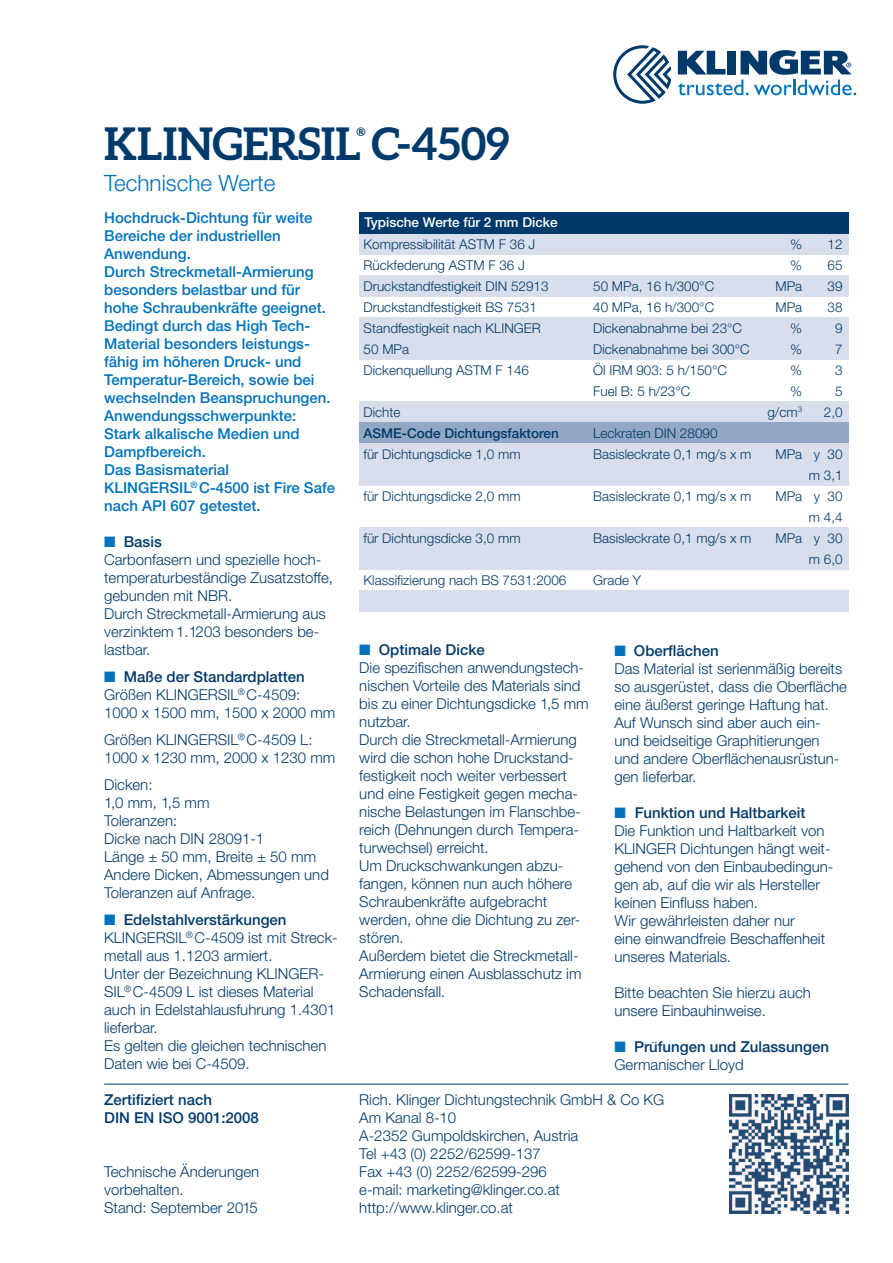
<style>
.page{position:relative;width:893px;height:1263px;background:#fff}
.page>*{position:absolute;margin:0;border:0;box-sizing:border-box;transform-origin:0 0}
.t1{font:700 45px "Aleo";color:#003a6a}
.t2{font:300 22.5px "Helvetica Neue LT Pro";color:#0072bc}
.t3{font:300 15px/18px "Helvetica Neue LT Pro";color:#003a6a}
.t4{font:500 15px/18px "Helvetica Neue LT Pro";color:#0072bc}
.t5{font:500 15px/18px "Helvetica Neue LT Pro";color:#003a6a}
.t6{font:300 13.5px/21px "Helvetica Neue LT Pro";color:#003a6a}
.t7{font:500 13.5px "Helvetica Neue LT Pro";color:#003a6a}
.t8{font:500 13.5px "Helvetica Neue LT Pro";color:#fff}
.t9{font:700 11.7px "Aleo";color:#003a6a}
.s1{color:#0072bc}
.s2{font-weight:500}
.s3{font-family:"Palatino";font-weight:400;font-style:italic}
.s4{font-weight:300}
</style>
<div class="page">
<div style="left:359px;top:234px;width:489px;height:21px;background:#d8deeb"></div>
<div style="left:359px;top:276px;width:489px;height:21px;background:#d8deeb"></div>
<div style="left:359px;top:318px;width:489px;height:21px;background:#d8deeb"></div>
<div style="left:359px;top:339px;width:489px;height:21px;background:#d8deeb"></div>
<div style="left:359px;top:402px;width:489px;height:21px;background:#d8deeb"></div>
<div style="left:359px;top:423px;width:489px;height:21px;background:#92a7c4"></div>
<div style="left:359px;top:444px;width:489px;height:21px;background:#d8deeb"></div>
<div style="left:359px;top:465px;width:489px;height:21px;background:#d8deeb"></div>
<div style="left:359px;top:528px;width:489px;height:21px;background:#d8deeb"></div>
<div style="left:359px;top:549px;width:489px;height:21px;background:#d8deeb"></div>
<div style="left:359px;top:591px;width:489px;height:21px;background:#d8deeb"></div>
<svg style="left:613px;top:45px;width:58px;height:59px"></svg>
<svg style="left:678px;top:50px;width:178px;height:45px"></svg>
<hr style="left:104px;top:1084px;width:744px;height:1px;background:#003a6a">
<img style="left:729px;top:1094px;width:119px;height:119px">
<div style="left:359px;top:213px;width:489px;height:21px;background:#003a6a"></div>
<h1 class="t1" style="left:104px;top:118px;width:407px">KLINGERSIL C-4509</h1>
<p class="t9" style="left:357px;top:125px;width:11px">®</p>
<h2 class="t2" style="left:104px;top:175px;width:173px">Technische Werte</h2>
<p class="t4" style="left:104px;top:210px;width:232px">Hochdruck-Dichtung für weite<br>Bereiche der industriellen<br>Anwendung.<br>Durch Streckmetall-Armierung besonders belastbar und für hohe Schraubenkräfte geeignet.<br>Bedingt durch das High Tech-<br>Material besonders leistungs&shy;fähig im höheren Druck- und<br>Temperatur-Bereich, sowie bei wechselnden Beanspruchungen.<br>Anwendungsschwerpunkte:<br>Stark alkalische Medien und<br>Dampfbereich.<br>Das Basismaterial<br>KLINGERSIL<sup>®</sup> C-4500 ist Fire Safe nach API 607 getestet.</p>
<p class="t3" style="left:104px;top:534px;width:230px"><span class="s1">■</span> <span class="s2">Basis<br></span>Carbonfasern und spezielle hoch&shy;temperaturbeständige Zusatzstoffe, gebunden mit NBR.<br>Durch Streckmetall-Armierung aus verzinktem 1.1203 besonders be&shy;lastbar.</p>
<p class="t3" style="left:104px;top:669px;width:233px"><span class="s1">■</span> <span class="s2">Maße der Standardplatten<br></span>Größen KLINGERSIL<sup>®</sup> C-4509:<br>1000 x 1500 mm, 1500 x 2000 mm</p>
<p class="t3" style="left:104px;top:732px;width:233px">Größen KLINGERSIL<sup>®</sup> C-4509 L:<br>1000 x 1230 mm, 2000 x 1230 mm</p>
<p class="t3" style="left:104px;top:777px;width:226px">Dicken:<br>1,0 mm, 1,5 mm<br>Toleranzen:<br>Dicke nach DIN 28091-1<br>Länge ± 50 mm, Breite ± 50 mm<br>Andere Dicken, Abmessungen und<br>Toleranzen auf Anfrage.</p>
<p class="t3" style="left:104px;top:912px;width:235px"><span class="s1">■</span> <span class="s2">Edelstahlverstärkungen<br></span>KLINGERSIL<sup>®</sup> C-4509 ist mit Streck&shy;metall aus 1.1203 armiert.<br>Unter der Bezeichnung KLINGER-<br>SIL<sup>®</sup> C-4509 L ist dieses Material auch in Edelstahlausfuhrung 1.4301 lieferbar.<br>Es gelten die gleichen technischen<br>Daten wie bei C-4509.</p>
<p class="t5" style="left:104px;top:1092px;width:156px">Zertifiziert nach<br>DIN EN ISO 9001:2008</p>
<p class="t3" style="left:104px;top:1164px;width:157px">Technische Änderungen vorbehalten.<br>Stand: September 2015</p>
<p class="t8" style="left:364px;top:217px;width:195px">Typische Werte für 2 mm Dicke</p>
<p class="t6" style="left:364px;top:235px;width:187px">Kompressibilität ASTM F 36 J<br>Rückfederung ASTM F 36 J<br>Druckstandfestigkeit DIN 52913<br>Druckstandfestigkeit BS 7531<br>Standfestigkeit nach KLINGER<br>50 MPa<br>Dickenquellung ASTM F 146</p>
<p class="t6" style="left:364px;top:403px;width:39px">Dichte</p>
<p class="t7" style="left:364px;top:428px;width:197px">ASME-Code Dichtungsfaktoren</p>
<p class="t6" style="left:364px;top:445px;width:159px">für Dichtungsdicke 1,0 mm</p>
<p class="t6" style="left:364px;top:487px;width:159px">für Dichtungsdicke 2,0 mm</p>
<p class="t6" style="left:364px;top:529px;width:159px">für Dichtungsdicke 3,0 mm</p>
<p class="t6" style="left:364px;top:571px;width:204px">Klassifizierung nach BS 7531:2006</p>
<p class="t6" style="left:593px;top:277px;width:158px">50 MPa, 16 h/300°C<br>40 MPa, 16 h/300°C<br>Dickenabnahme bei 23°C<br>Dickenabnahme bei 300°C<br>Öl IRM 903: 5 h/150°C<br>Fuel B: 5 h/23°C</p>
<p class="t6" style="left:593px;top:424px;width:160px">Leckraten DIN 28090<br>Basisleckrate 0,1 mg/s x m</p>
<p class="t6" style="left:593px;top:487px;width:160px">Basisleckrate 0,1 mg/s x m</p>
<p class="t6" style="left:593px;top:529px;width:160px">Basisleckrate 0,1 mg/s x m</p>
<p class="t6" style="left:593px;top:571px;width:50px">Grade Y</p>
<p class="t6" style="left:767px;top:235px;width:36px;text-align:right">%<br>%<br>MPa<br>MPa %<br>%<br>%<br>% g/cm<sup>3</sup></p>
<p class="t6" style="left:775px;top:445px;width:28px">MPa</p>
<p class="t6" style="left:775px;top:487px;width:28px">MPa</p>
<p class="t6" style="left:775px;top:529px;width:28px">MPa</p>
<p class="t6" style="left:824px;top:235px;width:20px;text-align:right">12<br>65<br>39<br>38<br>9<br>7<br>3<br>5<br>2,0</p>
<p class="t6" style="left:809px;top:445px;width:35px;text-align:center">y 30 m 3,1 y 30 m 4,4 y 30 m 6,0</p>
<p class="t3" style="left:359px;top:642px;width:231px"><span class="s1">■</span> <span class="s2">Optimale Dicke<br></span>Die spezifischen anwendungstech&shy;nischen Vorteile des Materials sind bis zu einer Dichtungsdicke 1,5 mm nutzbar.<br>Durch die Streckmetall-Armierung wird die schon hohe Druckstand&shy;festigkeit noch weiter verbessert und eine Festigkeit gegen mecha&shy;nische Belastungen im Flanschbe&shy;reich (Dehnungen durch Tempera&shy;turwechsel) erreicht.<br>Um Druckschwankungen abzu&shy;fangen, können nun auch höhere<br>Schraubenkräfte aufgebracht werden, ohne die Dichtung zu zer&shy;stören.<br>Außerdem bietet die Streckmetall-<br>Armierung einen Ausblasschutz im<br>Schadensfall.</p>
<p class="t3" style="left:614px;top:643px;width:234px"><span class="s1">■</span> <span class="s2">Oberflächen<br></span>Das Material ist serienmäßig bereits so ausgerüstet, dass die Oberfläche eine äußerst geringe Haftung hat.<br>Auf Wunsch sind aber auch ein&shy;und beidseitige Graphitierungen und andere Oberflächenausrüstun&shy;gen lieferbar.</p>
<p class="t3" style="left:614px;top:805px;width:220px"><span class="s1">■</span> <span class="s2">Funktion und Haltbarkeit<br></span>Die Funktion und Haltbarkeit von<br>KLINGER Dichtungen hängt weit&shy;gehend von den Einbaubedingun&shy;gen ab, auf die wir als Hersteller keinen Einfluss haben.<br>Wir gewährleisten daher nur<br>eine einwandfreie Beschaffenheit unseres Materials.</p>
<p class="t3" style="left:614px;top:985px;width:198px">Bitte beachten Sie hierzu auch unsere Einbauhinweise.</p>
<p class="t5" style="left:614px;top:1039px;width:216px"><span class="s1">■</span> Pru<span class="s3">̈</span>fungen und Zulassungen<br><span class="s4">Germanischer Lloyd</span></p>
<p class="t3" style="left:359px;top:1092px;width:307px">Rich. Klinger Dichtungstechnik GmbH &amp; Co KG<br>Am Kanal 8-10<br>A-2352 Gumpoldskirchen, Austria<br>Tel +43 (0) 2252/62599-137<br>Fax +43 (0) 2252/62599-296<br>e-mail: marketing@klinger.co.at http://www.klinger.co.at</p>
</div>
